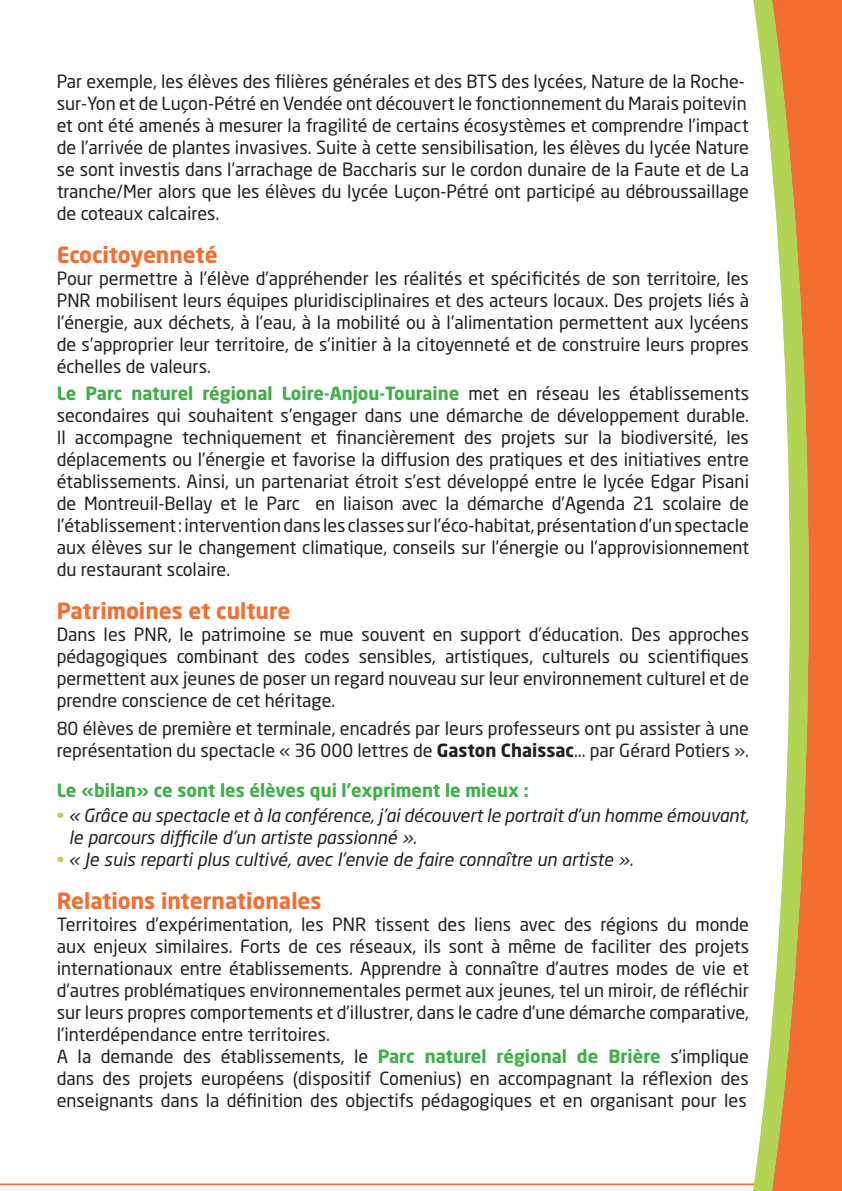
<style>
.page{position:relative;width:842px;height:1191px;background:#fff}
.page>*{position:absolute;margin:0;border:0;box-sizing:border-box;transform-origin:0 0}
.t1{font:700 22px "Neo Sans Std";color:#f36e31}
.t2{font:18px/22px "Neo Sans Std";color:#231f20}
.t3{font:italic 18px/22px "Neo Sans Std";color:#231f20}
.t4{font:700 18px "Neo Sans Std";color:#40ae49}
.s1{font-weight:700;color:#40ae49}
.s2{font-weight:700}
.s3{font-style:normal;color:#b2d454}
</style>
<div class="page">
<svg style="left:0;top:1183px;width:749px;height:3px;background:#f8ab88"></svg>
<div style="left:808px;top:0;width:34px;height:1191px;background:#f36e31"></div>
<svg style="left:749px;top:0;width:59px;height:1191px"></svg>
<p class="t2" style="left:57px;top:70px;width:694px">Par exemple, les élèves des filières générales et des BTS des lycées, Nature de la Roche&shy;sur-Yon et de Luçon-Pétré en Vendée ont découvert le fonctionnement du Marais poitevin et ont été amenés à mesurer la fragilité de certains écosystèmes et comprendre l’impact de l’arrivée de plantes invasives. Suite à cette sensibilisation, les élèves du lycée Nature se sont investis dans l’arrachage de Baccharis sur le cordon dunaire de la Faute et de La tranche/Mer alors que les élèves du lycée Luçon-Pétré ont participé au débroussaillage de coteaux calcaires.</p>
<p class="t1" style="left:57px;top:240px;width:163px">Ecocitoyenneté</p>
<p class="t2" style="left:57px;top:267px;width:694px;text-align:justify">Pour permettre à l’élève d’appréhender les réalités et spécificités de son territoire, les PNR mobilisent leurs équipes pluridisciplinaires et des acteurs locaux. Des projets liés à l’énergie, aux déchets, à l’eau, à la mobilité ou à l’alimentation permettent aux lycéens de s’approprier leur territoire, de s’initier à la citoyenneté et de construire leurs propres échelles de valeurs.</p>
<p class="t2" style="left:57px;top:382px;width:694px;text-align:justify"><span class="s1">Le Parc naturel régional Loire-Anjou-Touraine</span> met en réseau les établissements secondaires qui souhaitent s’engager dans une démarche de développement durable.<br>Il accompagne techniquement et financièrement des projets sur la biodiversité, les déplacements ou l’énergie et favorise la diffusion des pratiques et des initiatives entre établissements. Ainsi, un partenariat étroit s’est développé entre le lycée Edgar Pisani de Montreuil-Bellay et le Parc en liaison avec la démarche d’Agenda 21 scolaire de l’établissement : intervention dans les classes sur l’éco-habitat, présentation d’un spectacle aux élèves sur le changement climatique, conseils sur l’énergie ou l’approvisionnement du restaurant scolaire.</p>
<p class="t1" style="left:57px;top:597px;width:235px">Patrimoines et culture</p>
<p class="t2" style="left:57px;top:623px;width:694px;text-align:justify">Dans les PNR, le patrimoine se mue souvent en support d’éducation. Des approches pédagogiques combinant des codes sensibles, artistiques, culturels ou scientifiques permettent aux jeunes de poser un regard nouveau sur leur environnement culturel et de prendre conscience de cet héritage.</p>
<p class="t2" style="left:57px;top:717px;width:694px">80 élèves de première et terminale, encadrés par leurs professeurs ont pu assister à une représentation du spectacle « 36 000 lettres de <span class="s2">Gaston Chaissac</span>... par Gérard Potiers ».</p>
<p class="t4" style="left:57px;top:779px;width:474px">Le «bilan» ce sont les élèves qui l’expriment le mieux :</p>
<p class="t3" style="left:69px;top:804px;width:682px;text-indent:-12px"><span class="s3">•</span> « Grâce au spectacle et à la conférence, j’ai découvert le portrait d’un homme émouvant, le parcours difficile d’un artiste passionné ».</p>
<p class="t3" style="left:57px;top:848px;width:578px"><span class="s3">•</span> « Je suis reparti plus cultivé, avec l’envie de faire connaître un artiste ».</p>
<p class="t1" style="left:57px;top:886px;width:266px">Relations internationales</p>
<p class="t2" style="left:57px;top:913px;width:694px">Territoires d’expérimentation, les PNR tissent des liens avec des régions du monde aux enjeux similaires. Forts de ces réseaux, ils sont à même de faciliter des projets internationaux entre établissements. Apprendre à connaître d’autres modes de vie et d’autres problématiques environnementales permet aux jeunes, tel un miroir, de réfléchir sur leurs propres comportements et d’illustrer, dans le cadre d’une démarche comparative, l’interdépendance entre territoires.<br>A la demande des établissements, le <span class="s1">Parc naturel régional de Brière</span> s’implique dans des projets européens (dispositif Comenius) en accompagnant la réflexion des enseignants dans la définition des objectifs pédagogiques et en organisant pour les</p>
</div>
